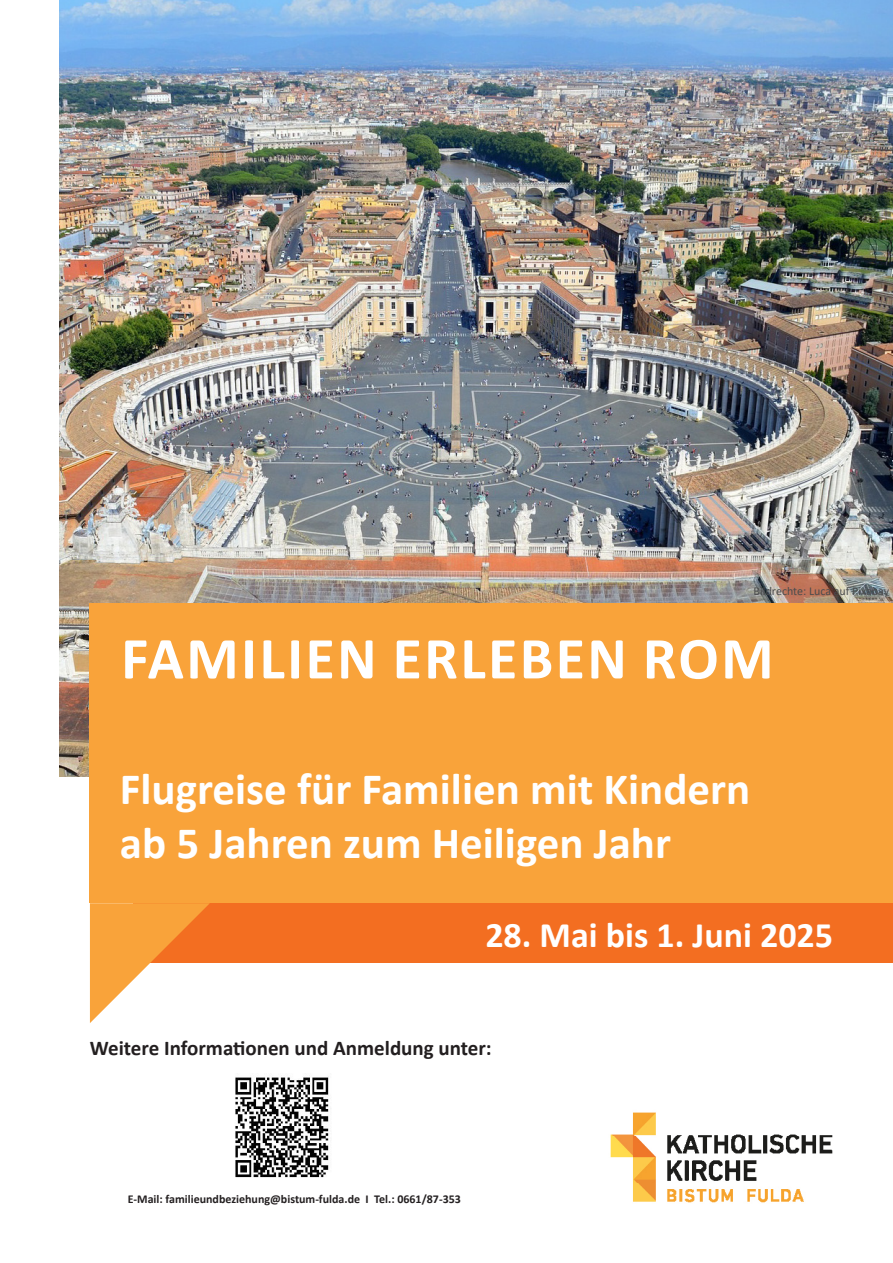
<style>
.page{position:relative;width:893px;height:1263px;background:#fff}
.page>*{position:absolute;margin:0;border:0;box-sizing:border-box;transform-origin:0 0}
.t1{font:700 60px "Calibri";letter-spacing:.04em;color:#fff}
.t2{font:700 45px "Calibri";color:#fff}
.t3{font:700 36px "Calibri";color:#fff}
.t4{font:700 21px "Calibri";color:#231f20}
.t5{font:700 12px "Calibri";color:#231f20}
.t6{font:12px "Calibri";color:#4b4c4d}
</style>
<div class="page">
<img style="left:60px;top:0;width:833px;height:777px">
<div style="left:134px;top:903px;width:759px;height:60px;background:#f36e21"></div>
<div style="left:90px;top:603px;width:803px;height:300px;background:#f9a33a"></div>
<svg style="left:90px;top:903px;width:120px;height:120px"></svg>
<img style="left:610px;top:1112px;width:223px;height:91px">
<img style="left:235px;top:1076px;width:94px;height:102px">
<p class="t6" style="left:754px;top:582px;width:137px">Bildrechte: Luca auf Pixabay</p>
<p class="t1" style="left:121px;top:616px;width:654px">FAMILIEN ERLEBEN ROM</p>
<p class="t2" style="left:120px;top:758px;width:632px">Flugreise für Familien mit Kindern</p>
<p class="t2" style="left:120px;top:812px;width:553px">ab 5 Jahren zum Heiligen Jahr</p>
<p class="t3" style="left:485px;top:909px;width:349px">28. Mai bis 1. Juni 2025</p>
<p class="t4" style="left:90px;top:1033px;width:403px">Weitere Informationen und Anmeldung unter:</p>
<p class="t5" style="left:128px;top:1190px;width:335px">E-Mail: familieundbeziehung@bistum-fulda.de I Tel.: 0661/87-353</p>
</div>
